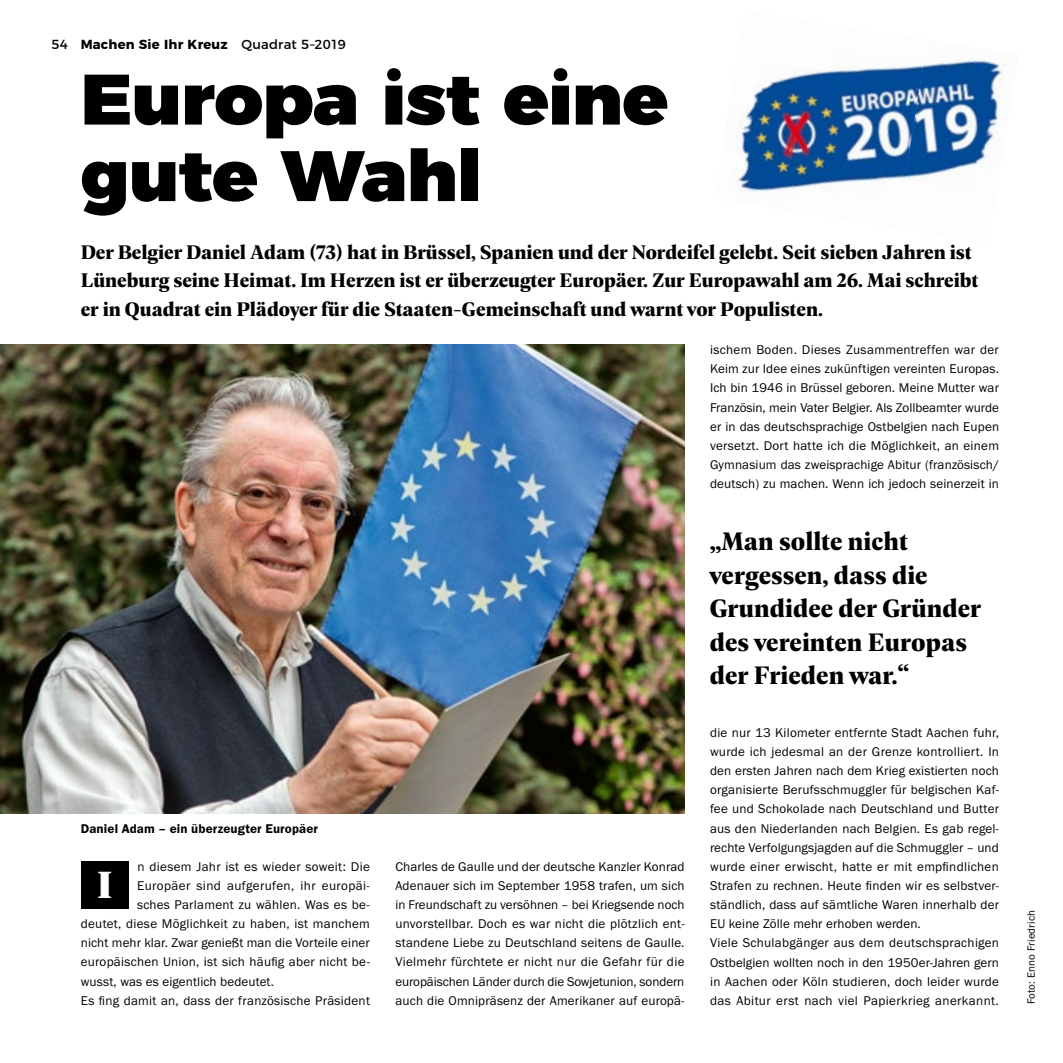
<style>
.page{position:relative;width:1063px;height:1063px;background:#fff}
.page>*{position:absolute;margin:0;border:0;box-sizing:border-box;transform-origin:0 0}
.t1{font:900 71.25px/76.5px "Montserrat";letter-spacing:-.015em;color:#000;scale:1.05 1}
.t2{font:900 40.5px "Geller Headline";color:#fff}
.t3{font:700 27px/33.5px "Geller Headline";letter-spacing:.005em;color:#000}
.t4{font:700 21px/28.7px "Geller Headline";color:#000}
.t5{font:13.2px/19.2px "Franklin Gothic URW Boo";letter-spacing:.015em;color:#000;text-align:justify}
.t6{font:13.2px "Franklin Gothic URW Dem";letter-spacing:.01em;color:#000}
.t7{font:700 13.2px "Montserrat";letter-spacing:.015em;color:#000}
.t8{font:10.95px "Franklin Gothic URW Boo";letter-spacing:.005em;color:#000}
.s1{font-weight:400}
</style>
<div class="page">
<div style="left:81px;top:861px;width:48px;height:48px;background:#000"></div>
<img style="left:0;top:345px;width:685px;height:468px">
<img style="left:725px;top:67px;width:172px;height:125px">
<img style="left:897px;top:52px;width:106px;height:133px">
<p class="t7" style="left:52px;top:33px;width:296px"><span class="s1">54</span> Machen Sie Ihr Kreuz <span class="s1">Quadrat 5–2019</span></p>
<h1 class="t1" style="left:81px;top:55px;width:561px">Europa ist eine gute Wahl</h1>
<p class="t4" style="left:81px;top:236px;width:899px">Der Belgier Daniel Adam (73) hat in Brüssel, Spanien und der Nordeifel gelebt. Seit sieben Jahren ist<br>Lüneburg seine Heimat. Im Herzen ist er überzeugter Europäer. Zur Europawahl am 26. Mai schreibt er in Quadrat ein Plädoyer für die Staaten-Gemeinschaft und warnt vor Populisten.</p>
<p class="t5" style="left:710px;top:340px;width:291px">ischem Boden. Dieses Zusammentreffen war der Keim zur Idee eines zukünftigen vereinten Europas.<br>Ich bin 1946 in Brüssel geboren. Meine Mutter war Französin, mein Vater Belgier. Als Zollbeamter wurde er in das deutschsprachige Ostbelgien nach Eupen versetzt. Dort hatte ich die Möglichkeit, an einem Gymnasium das zweisprachige Abitur (französisch/ deutsch) zu machen. Wenn ich jedoch seinerzeit in</p>
<p class="t6" style="left:81px;top:820px;width:239px">Daniel Adam – ein überzeugter Europäer</p>
<p class="t5" style="left:137px;top:857px;width:234px">n diesem Jahr ist es wieder soweit: Die</p>
<p class="t5" style="left:137px;top:876px;width:234px">Europäer sind aufgerufen, ihr europäi-</p>
<p class="t5" style="left:137px;top:895px;width:234px">sches Parlament zu wählen. Was es be-</p>
<p class="t5" style="left:81px;top:914px;width:291px">deutet, diese Möglichkeit zu haben, ist manchem</p>
<p class="t5" style="left:81px;top:933px;width:291px">nicht mehr klar. Zwar genießt man die Vorteile einer</p>
<p class="t5" style="left:81px;top:952px;width:291px">europäischen Union, ist sich häufig aber nicht be-</p>
<p class="t5" style="left:81px;top:971px;width:195px">wusst, was es eigentlich bedeutet.</p>
<p class="t5" style="left:81px;top:991px;width:291px">Es fing damit an, dass der französische Präsident</p>
<h2 class="t2" style="left:97px;top:855px;width:17px">I</h2>
<p class="t5" style="left:395px;top:857px;width:291px">Charles de Gaulle und der deutsche Kanzler Konrad Adenauer sich im September 1958 trafen, um sich in Freundschaft zu versöhnen – bei Kriegsende noch unvorstellbar. Doch es war nicht die plötzlich ent&shy;standene Liebe zu Deutschland seitens de Gaulle.<br>Vielmehr fürchtete er nicht nur die Gefahr für die europäischen Länder durch die Sowjetunion, sondern auch die Omnipräsenz der Amerikaner auf europä-</p>
<h3 class="t3" style="left:710px;top:523px;width:273px">„Man sollte nicht vergessen, dass die<br>Grundidee der Gründer des vereinten Europas der Frieden war.“</h3>
<p class="t5" style="left:710px;top:723px;width:291px;text-align:left">die nur 13 Kilometer entfernte Stadt Aachen fuhr, wurde ich jedesmal an der Grenze kontrolliert. In den ersten Jahren nach dem Krieg existierten noch organisierte Berufsschmuggler für belgischen Kaf&shy;fee und Schokolade nach Deutschland und Butter aus den Niederlanden nach Belgien. Es gab regel&shy;rechte Verfolgungsjagden auf die Schmuggler – und wurde einer erwischt, hatte er mit empfindlichen Strafen zu rechnen. Heute finden wir es selbstver&shy;ständlich, dass auf sämtliche Waren innerhalb der EU keine Zölle mehr erhoben werden.<br>Viele Schulabgänger aus dem deutschsprachigen Ostbelgien wollten noch in den 1950er-Jahren gern in Aachen oder Köln studieren, doch leider wurde das Abitur erst nach viel Papierkrieg anerkannt.</p>
<p class="t8" style="left:1024px;top:1004px;width:95px;rotate:-90deg">Foto: Enno Friedrich</p>
</div>
